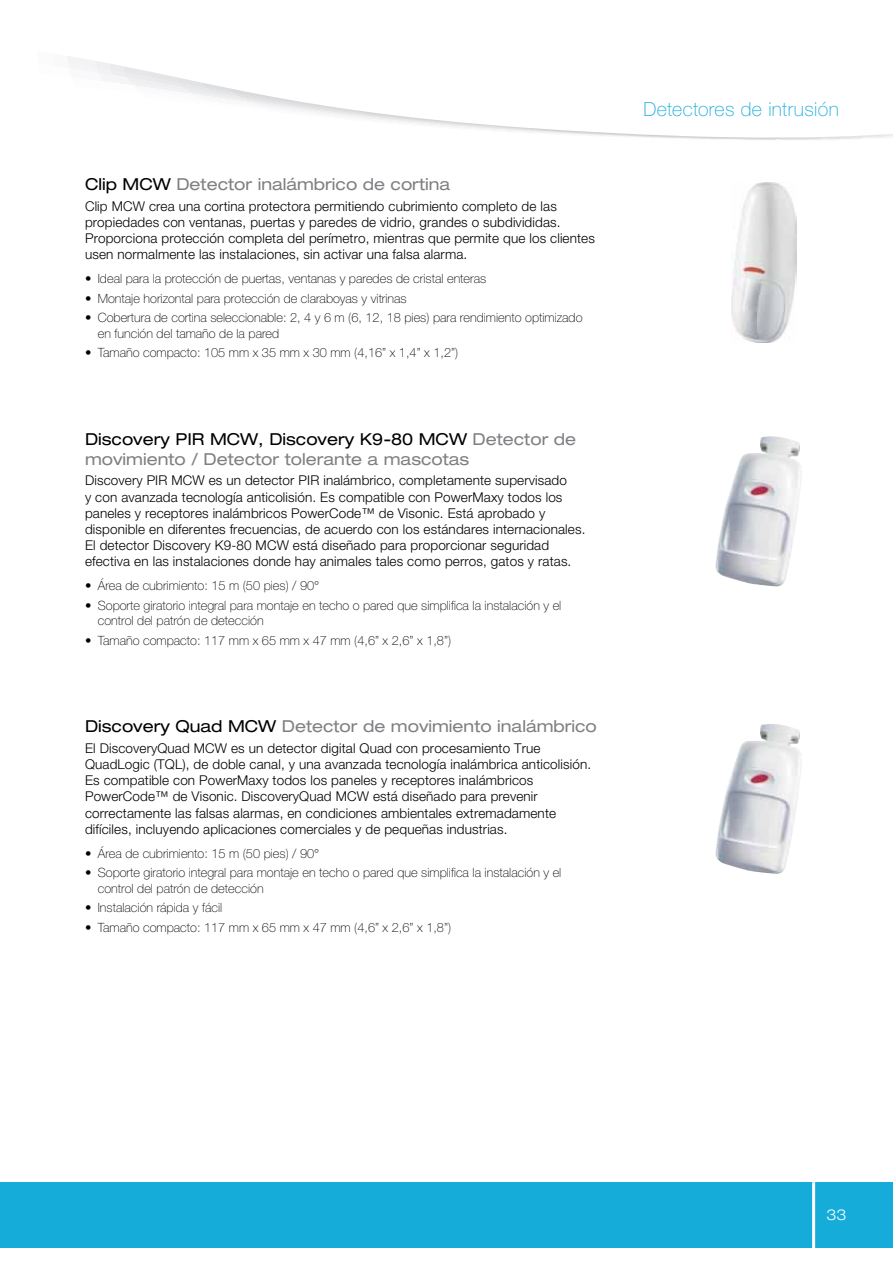
<style>
.page{position:relative;width:893px;height:1263px;background:#fff}
.page>*{position:absolute;margin:0;border:0;box-sizing:border-box;transform-origin:0 0}
.t1{font:100 19.5px "Helvetica Neue LT Pro";letter-spacing:.02em;color:#15acda}
.t2{font:expanded 16.5px/19.8px "Helvetica Neue LT Pro";color:#807f83}
.t3{font:300 expanded 15px "Helvetica Neue LT Pro";color:#fff}
.t4{font:300 13.5px/16.2px "Helvetica Neue LT Pro";letter-spacing:.01em;color:#000}
.t5{font:100 12.75px/15.3px "Helvetica Neue LT Pro";color:#000}
.s1{color:#000}
</style>
<div class="page">
<svg style="left:67px;top:56px;width:826px;height:84px"></svg>
<div style="left:0;top:1182px;width:893px;height:66px;background:#15acda"></div>
<hr style="left:812px;top:1182px;width:3px;height:66px;background:#fff">
<img style="left:731px;top:183px;width:65px;height:159px">
<img style="left:715px;top:436px;width:74px;height:151px">
<img style="left:715px;top:724px;width:73px;height:150px">
<p class="t2" style="left:85px;top:175px;width:367px"><span class="s1">Clip MCW</span> Detector inalámbrico de cortina</p>
<p class="t4" style="left:85px;top:198px;width:511px">Clip MCW crea una cortina protectora permitiendo cubrimiento completo de las propiedades con ventanas, puertas y paredes de vidrio, grandes o subdivididas.<br>Proporciona protección completa del perímetro, mientras que permite que los clientes usen normalmente las instalaciones, sin activar una falsa alarma.</p>
<p class="t5" style="left:85px;top:271px;width:403px">• Ideal para la protección de puertas, ventanas y paredes de cristal enteras</p>
<p class="t5" style="left:85px;top:291px;width:323px">• Montaje horizontal para protección de claraboyas y vitrinas</p>
<p class="t5" style="left:98px;top:310px;width:486px;text-indent:-13px">• Cobertura de cortina seleccionable: 2, 4 y 6 m (6, 12, 18 pies) para rendimiento optimizado en función del tamaño de la pared</p>
<p class="t5" style="left:85px;top:345px;width:375px">• Tamaño compacto: 105 mm x 35 mm x 30 mm (4,16” x 1,4” x 1,2”)</p>
<p class="t2" style="left:85px;top:429px;width:493px"><span class="s1">Discovery PIR MCW, Discovery K9-80 MCW</span> Detector de movimiento / Detector tolerante a mascotas</p>
<p class="t4" style="left:85px;top:472px;width:502px">Discovery PIR MCW es un detector PIR inalámbrico, completamente supervisado<br>y con avanzada tecnología anticolisión. Es compatible con PowerMaxy todos los paneles y receptores inalámbricos PowerCode™ de Visonic. Está aprobado y disponible en diferentes frecuencias, de acuerdo con los estándares internacionales.<br>El detector Discovery K9-80 MCW está diseñado para proporcionar seguridad efectiva en las instalaciones donde hay animales tales como perros, gatos y ratas.</p>
<p class="t5" style="left:85px;top:578px;width:236px">• Área de cubrimiento: 15 m (50 pies) / 90°</p>
<p class="t5" style="left:98px;top:597px;width:465px;text-indent:-13px">• Soporte giratorio integral para montaje en techo o pared que simplifica la instalación y el control del patrón de detección</p>
<p class="t5" style="left:85px;top:632px;width:368px">• Tamaño compacto: 117 mm x 65 mm x 47 mm (4,6” x 2,6” x 1,8”)</p>
<p class="t2" style="left:85px;top:716px;width:513px"><span class="s1">Discovery Quad MCW</span> Detector de movimiento inalámbrico</p>
<p class="t4" style="left:85px;top:740px;width:508px">El DiscoveryQuad MCW es un detector digital Quad con procesamiento True QuadLogic (TQL), de doble canal, y una avanzada tecnología inalámbrica anticolisión.<br>Es compatible con PowerMaxy todos los paneles y receptores inalámbricos PowerCode™ de Visonic. DiscoveryQuad MCW está diseñado para prevenir correctamente las falsas alarmas, en condiciones ambientales extremadamente difíciles, incluyendo aplicaciones comerciales y de pequeñas industrias.</p>
<p class="t5" style="left:85px;top:845px;width:236px">• Área de cubrimiento: 15 m (50 pies) / 90°</p>
<p class="t5" style="left:98px;top:865px;width:465px;text-indent:-13px">• Soporte giratorio integral para montaje en techo o pared que simplifica la instalación y el control del patrón de detección</p>
<p class="t5" style="left:85px;top:900px;width:139px">• Instalación rápida y fácil</p>
<p class="t5" style="left:85px;top:919px;width:368px">• Tamaño compacto: 117 mm x 65 mm x 47 mm (4,6” x 2,6” x 1,8”)</p>
<p class="t1" style="left:643px;top:98px;width:197px">Detectores de intrusión</p>
<p class="t3" style="left:826px;top:1205px;width:22px">33</p>
</div>
